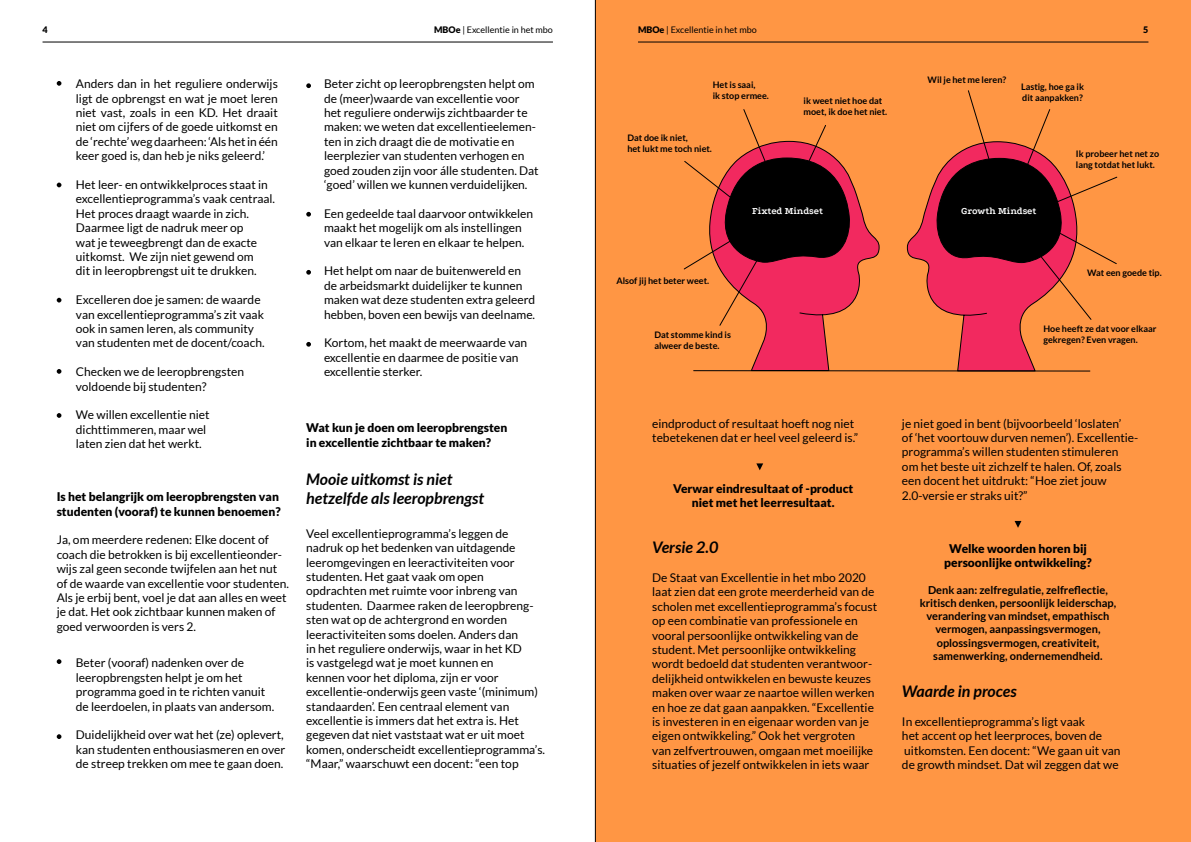
<style>
.page{position:relative;width:1191px;height:842px;background:#fff}
.page>*{position:absolute;margin:0;border:0;box-sizing:border-box;transform-origin:0 0}
.t1{font:italic 700 16px "Lato";color:#000}
.t2{font:12px/14.4px "Lato";color:#000}
.t3{font:900 12px/14.4px "Lato";color:#000;text-align:center}
.t4{font:700 11px "Lato";color:#000}
.t5{font:700 10px "Podkova";color:#fff}
.t6{font:700 9px/10.8px "Lato";color:#000}
.t7{font:9px "Lato";color:#000}
.t8{font:900 9px "Lato";color:#000}
.s1{font-weight:900}
</style>
<div class="page">
<div style="left:595px;top:0;width:596px;height:842px;background:#ff9644"></div>
<svg style="left:683px;top:90px;width:434px;height:282px"></svg>
<svg style="left:57px;top:81px;width:4px;height:5px"></svg>
<svg style="left:57px;top:183px;width:4px;height:4px"></svg>
<svg style="left:57px;top:298px;width:4px;height:4px"></svg>
<svg style="left:57px;top:369px;width:4px;height:5px"></svg>
<svg style="left:57px;top:413px;width:4px;height:5px"></svg>
<svg style="left:57px;top:734px;width:4px;height:5px"></svg>
<svg style="left:57px;top:659px;width:4px;height:5px"></svg>
<svg style="left:756px;top:463px;width:7px;height:7px"></svg>
<svg style="left:306px;top:212px;width:5px;height:5px"></svg>
<svg style="left:306px;top:83px;width:5px;height:5px"></svg>
<svg style="left:306px;top:270px;width:5px;height:5px"></svg>
<svg style="left:306px;top:342px;width:5px;height:5px"></svg>
<svg style="left:1014px;top:521px;width:7px;height:7px"></svg>
<hr style="left:595px;top:0;width:1px;height:842px;background:#000">
<hr style="left:43px;top:42px;width:510px;height:1px;background:#000">
<hr style="left:638px;top:42px;width:510px;height:1px;background:#000">
<p class="t8" style="left:43px;top:24px;width:7px">4</p>
<p class="t7" style="left:434px;top:24px;width:120px"><span class="s1">MBOe</span> | Excellentie in het mbo</p>
<p class="t7" style="left:638px;top:24px;width:120px"><span class="s1">MBOe</span> | Excellentie in het mbo</p>
<p class="t8" style="left:1143px;top:24px;width:7px">5</p>
<p class="t6" style="left:927px;top:74px;width:80px">Wil je het me leren?</p>
<p class="t2" style="left:76px;top:77px;width:203px;text-align:justify">Anders dan in het reguliere onderwijs ligt de opbrengst en wat je moet leren niet vast, zoals in een KD. Het draait niet om cijfers of de goede uitkomst en de ‘rechte’ weg daarheen: ‘Als het in één keer goed is, dan heb je niks geleerd.’</p>
<p class="t2" style="left:76px;top:177px;width:193px">Het leer- en ontwikkelproces staat in</p>
<p class="t2" style="left:76px;top:192px;width:201px">excellentieprogramma’s vaak centraal.<br>Het proces draagt waarde in zich.</p>
<p class="t2" style="left:76px;top:221px;width:169px">Daarmee ligt de nadruk meer op</p>
<p class="t2" style="left:76px;top:235px;width:183px">wat je teweegbrengt dan de exacte</p>
<p class="t2" style="left:76px;top:249px;width:179px">uitkomst. We zijn niet gewend om</p>
<p class="t2" style="left:76px;top:264px;width:182px">dit in leeropbrengst uit te drukken.</p>
<p class="t2" style="left:76px;top:293px;width:186px">Excelleren doe je samen: de waarde</p>
<p class="t2" style="left:76px;top:307px;width:190px">van excellentieprogramma’s zit vaak</p>
<p class="t2" style="left:76px;top:321px;width:180px">ook in samen leren, als community</p>
<p class="t2" style="left:76px;top:336px;width:190px">van studenten met de docent/coach.</p>
<p class="t2" style="left:76px;top:365px;width:170px">Checken we de leeropbrengsten</p>
<p class="t2" style="left:76px;top:379px;width:132px">voldoende bij studenten?</p>
<p class="t2" style="left:76px;top:408px;width:135px">We willen excellentie niet</p>
<p class="t2" style="left:76px;top:422px;width:132px">dichttimmeren, maar wel</p>
<p class="t2" style="left:76px;top:437px;width:127px">laten zien dat het werkt.</p>
<p class="t2" style="left:324px;top:77px;width:216px">Beter zicht op leeropbrengsten helpt om de (meer)waarde van excellentie voor het reguliere onderwijs zichtbaarder te maken: we weten dat excellentieelemen&shy;ten in zich draagt die de motivatie en leerplezier van studenten verhogen en goed zouden zijn voor álle studenten. Dat ‘goed’ willen we kunnen verduidelijken.</p>
<p class="t2" style="left:324px;top:206px;width:211px">Een gedeelde taal daarvoor ontwikkelen maakt het mogelijk om als instellingen van elkaar te leren en elkaar te helpen.</p>
<p class="t2" style="left:324px;top:264px;width:213px">Het helpt om naar de buitenwereld en de arbeidsmarkt duidelijker te kunnen maken wat deze studenten extra geleerd hebben, boven een bewijs van deelname.</p>
<p class="t2" style="left:324px;top:336px;width:205px">Kortom, het maakt de meerwaarde van excellentie en daarmee de positie van excellentie sterker.</p>
<p class="t6" style="left:712px;top:80px;width:44px">Het is saai,</p>
<p class="t6" style="left:712px;top:90px;width:58px">ik stop ermee.</p>
<p class="t6" style="left:1021px;top:82px;width:64px">Lastig, hoe ga ik dit aanpakken?</p>
<p class="t6" style="left:803px;top:95px;width:80px">ik weet niet hoe dat</p>
<p class="t6" style="left:803px;top:106px;width:85px">moet, ik doe het niet.</p>
<p class="t6" style="left:627px;top:132px;width:62px">Dat doe ik niet,</p>
<p class="t6" style="left:627px;top:143px;width:86px">het lukt me toch niet.</p>
<p class="t6" style="left:1076px;top:148px;width:85px">Ik probeer het net zo lang totdat het lukt.</p>
<p class="t5" style="left:752px;top:204px;width:72px">Fixted Mindset</p>
<p class="t5" style="left:961px;top:204px;width:77px">Growth Mindset</p>
<p class="t6" style="left:1087px;top:267px;width:76px">Wat een goede tip.</p>
<p class="t6" style="left:616px;top:276px;width:94px">Alsof jij het beter weet.</p>
<p class="t6" style="left:1043px;top:324px;width:114px">Hoe heeft ze dat voor elkaar gekregen? Even vragen.</p>
<p class="t6" style="left:654px;top:329px;width:78px">Dat stomme kind is</p>
<p class="t6" style="left:654px;top:340px;width:67px">alweer de beste.</p>
<p class="t2" style="left:902px;top:416px;width:221px">je niet goed in bent (bijvoorbeeld ‘loslaten’</p>
<p class="t2" style="left:902px;top:430px;width:238px">of ‘het voortouw durven nemen’). Excellentie&shy;programma’s willen studenten stimuleren</p>
<p class="t2" style="left:902px;top:459px;width:221px">om het beste uit zichzelf te halen. Of, zoals een docent het uitdrukt: “Hoe ziet jouw</p>
<p class="t2" style="left:902px;top:488px;width:127px">2.0-versie er straks uit?”</p>
<p class="t2" style="left:652px;top:416px;width:203px">eindproduct of resultaat hoeft nog niet</p>
<p class="t2" style="left:652px;top:430px;width:208px">tebetekenen dat er heel veel geleerd is.”</p>
<p class="t3" style="left:306px;top:420px;width:203px">Wat kun je doen om leeropbrengsten</p>
<p class="t3" style="left:306px;top:435px;width:186px">in excellentie zichtbaar te maken?</p>
<p class="t1" style="left:306px;top:470px;width:148px">Mooie uitkomst is niet</p>
<p class="t1" style="left:306px;top:489px;width:179px">hetzelfde als leeropbrengst</p>
<p class="t2" style="left:306px;top:526px;width:204px">Veel excellentieprogramma’s leggen de</p>
<p class="t2" style="left:306px;top:541px;width:211px">nadruk op het bedenken van uitdagende</p>
<p class="t2" style="left:306px;top:555px;width:210px">leeromgevingen en leeractiviteiten voor</p>
<p class="t2" style="left:306px;top:569px;width:179px">studenten. Het gaat vaak om open</p>
<p class="t2" style="left:306px;top:584px;width:213px">opdrachten met ruimte voor inbreng van</p>
<p class="t2" style="left:306px;top:598px;width:229px">studenten. Daarmee raken de leeropbreng&shy;sten wat op de achtergrond en worden</p>
<p class="t2" style="left:306px;top:627px;width:213px">leeractiviteiten soms doelen. Anders dan</p>
<p class="t2" style="left:306px;top:641px;width:217px">in het reguliere onderwijs, waar in het KD</p>
<p class="t2" style="left:306px;top:656px;width:189px">is vastgelegd wat je moet kunnen en</p>
<p class="t2" style="left:306px;top:670px;width:194px">kennen voor het diploma, zijn er voor</p>
<p class="t2" style="left:306px;top:685px;width:233px">excellentie-onderwijs geen vaste ‘(minimum) standaarden’. Een centraal element van</p>
<p class="t2" style="left:306px;top:713px;width:214px">excellentie is immers dat het extra is. Het</p>
<p class="t2" style="left:306px;top:728px;width:220px">gegeven dat niet vaststaat wat er uit moet</p>
<p class="t2" style="left:306px;top:742px;width:240px">komen, onderscheidt excellentieprogramma’s. “Maar,” waarschuwt een docent: “een top</p>
<p class="t3" style="left:673px;top:481px;width:182px">Verwar eindresultaat of -product niet met het leerresultaat.</p>
<p class="t3" style="left:57px;top:489px;width:225px;text-align:left">Is het belangrijk om leeropbrengsten van studenten (vooraf) te kunnen benoemen?</p>
<p class="t2" style="left:57px;top:533px;width:234px">Ja, om meerdere redenen: Elke docent of coach die betrokken is bij excellentieonder&shy;wijs zal geen seconde twijfelen aan het nut of de waarde van excellentie voor studenten.<br>Als je erbij bent, voel je dat aan alles en weet je dat. Het ook zichtbaar kunnen maken of goed verwoorden is vers 2.</p>
<p class="t3" style="left:949px;top:541px;width:139px">Welke woorden horen bij</p>
<p class="t1" style="left:652px;top:538px;width:68px">Versie 2.0</p>
<p class="t2" style="left:652px;top:570px;width:226px">De Staat van Excellentie in het mbo 2020 laat zien dat een grote meerderheid van de scholen met excellentieprogramma’s focust op een combinatie van professionele en vooral persoonlijke ontwikkeling van de</p>
<p class="t2" style="left:652px;top:642px;width:224px">student. Met persoonlijke ontwikkeling wordt bedoeld dat studenten verantwoor&shy;delijkheid ontwikkelen en bewuste keuzes maken over waar ze naartoe willen werken en hoe ze dat gaan aanpakken. “Excellentie</p>
<p class="t2" style="left:652px;top:714px;width:218px">is investeren in en eigenaar worden van je eigen ontwikkeling.” Ook het vergroten</p>
<p class="t2" style="left:652px;top:743px;width:222px">van zelfvertrouwen, omgaan met moeilijke</p>
<p class="t2" style="left:652px;top:757px;width:219px">situaties of jezelf ontwikkelen in iets waar</p>
<p class="t3" style="left:944px;top:556px;width:149px">persoonlijke ontwikkeling?</p>
<p class="t4" style="left:928px;top:583px;width:181px">Denk aan: zelfregulatie, zelfreflectie,</p>
<p class="t4" style="left:919px;top:597px;width:198px">kritisch denken, persoonlijk leiderschap,</p>
<p class="t4" style="left:926px;top:610px;width:184px">verandering van mindset, empathisch</p>
<p class="t4" style="left:935px;top:623px;width:166px">vermogen, aanpassingsvermogen,</p>
<p class="t4" style="left:936px;top:636px;width:164px">oplossingsvermogen, creativiteit,</p>
<p class="t4" style="left:933px;top:649px;width:171px">samenwerking, ondernemendheid.</p>
<p class="t2" style="left:76px;top:656px;width:170px">Beter (vooraf) nadenken over de</p>
<p class="t2" style="left:76px;top:670px;width:168px">leeropbrengsten helpt je om het</p>
<p class="t2" style="left:76px;top:685px;width:191px">programma goed in te richten vanuit</p>
<p class="t2" style="left:76px;top:699px;width:200px">de leerdoelen, in plaats van andersom.</p>
<p class="t2" style="left:76px;top:728px;width:211px">Duidelijkheid over wat het (ze) oplevert, kan studenten enthousiasmeren en over de streep trekken om mee te gaan doen.</p>
<p class="t1" style="left:902px;top:682px;width:116px">Waarde in proces</p>
<p class="t2" style="left:902px;top:714px;width:185px">In excellentieprogramma’s ligt vaak</p>
<p class="t2" style="left:902px;top:728px;width:202px">het accent op het leerproces, boven de</p>
<p class="t2" style="left:902px;top:743px;width:220px">uitkomsten. Een docent: “We gaan uit van de growth mindset. Dat wil zeggen dat we</p>
</div>
